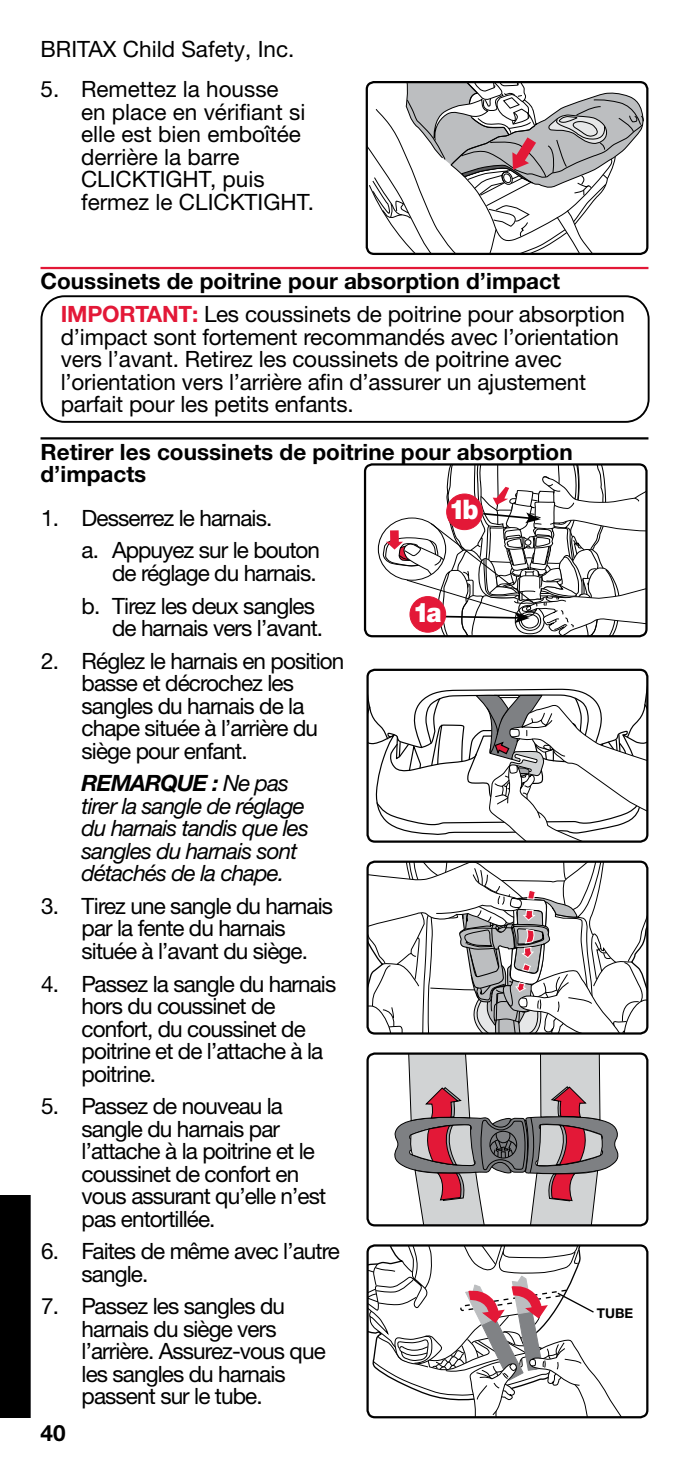
<style>
.page{position:relative;width:689px;height:1458px;background:#fff}
.page>*{position:absolute;margin:0;border:0;box-sizing:border-box;transform-origin:0 0}
.t1{font:900 27px "Helvetica Neue LTW1 G";color:#fff;scale:.92 1}
.t2{font:22.5px/22.5px "Helvetica Neue LTW1 G";letter-spacing:-.04em;color:#000}
.t3{font:22.5px/22.5px "Helvetica Neue LTW1 G";letter-spacing:-.01em;color:#000}
.t4{font:700 22.5px/32.6px "Helvetica Neue LTW1 G";color:#000}
.t5{font:22.5px/22.5px "Helvetica Neue LTW1 G";color:#000}
.t6{font:italic 22.5px/22.5px "Helvetica Neue LTW1 G";letter-spacing:-.04em;color:#000}
.t7{font:700 13.5px "Helvetica Neue LTW1 G";color:#000}
.s1{color:#e31837}
.s2{font-weight:400}
.s3{font-weight:700}
</style>
<div class="page">
<div style="left:0;top:1195px;width:30px;height:223px;background:#000"></div>
<hr style="left:40px;top:267px;width:608px;height:2px;background:#e31837">
<svg style="left:369px;top:688px;width:278px;height:153px"></svg>
<div style="left:366px;top:669px;width:282px;height:174px;border:2px solid #000;border-radius:7px"></div>
<svg style="left:369px;top:862px;width:278px;height:171px"></svg>
<div style="left:366px;top:861px;width:282px;height:174px;border:2px solid #000;border-radius:7px"></div>
<svg style="left:394px;top:1055px;width:225px;height:169px"></svg>
<div style="left:366px;top:1052px;width:282px;height:175px;border:2px solid #000;border-radius:7px"></div>
<div style="left:41px;top:295px;width:608px;height:128px;border:2px solid #000;border-radius:23px"></div>
<hr style="left:40px;top:437px;width:608px;height:3px;background:#000">
<div style="left:365px;top:81px;width:283px;height:174px;border:2px solid #000;border-radius:7px"></div>
<svg style="left:367px;top:82px;width:277px;height:172px"></svg>
<div style="left:366px;top:1244px;width:282px;height:174px;border:2px solid #000;border-radius:7px"></div>
<svg style="left:367px;top:1245px;width:278px;height:172px"></svg>
<div style="left:364px;top:463px;width:283px;height:174px;border:2px solid #000;border-radius:7px"></div>
<svg style="left:383px;top:464px;width:263px;height:172px"></svg>
<div style="left:410px;top:597px;width:35px;height:35px;background:#e31837;border-radius:50%"></div>
<div style="left:409px;top:596px;width:37px;height:37px;border:1px solid #e31837;border-radius:50%"></div>
<p class="t5" style="left:40px;top:37px;width:255px">BRITAX Child Safety, Inc.</p>
<p class="t5" style="left:81px;top:78px;width:234px;text-indent:-40px">5. Remettez la housse<br>en place en vérifiant si elle est bien emboîtée derrière la barre<br>CLICKTIGHT, puis fermez le CLICKTIGHT.</p>
<p class="t4" style="left:61px;top:265px;width:565px;text-indent:-20px">Coussinets de poitrine pour absorption d’impact<br><span class="s1">IMPORTANT:</span> <span class="s2">Les coussinets de poitrine pour absorption</span></p>
<p class="t3" style="left:61px;top:325px;width:559px">d’impact sont fortement recommandés avec l’orientation vers l’avant. Retirez les coussinets de poitrine avec l’orientation vers l’arrière afin d’assurer un ajustement parfait pour les petits enfants.</p>
<p class="t4" style="left:40px;top:440px;width:533px;line-height:22.5px">Retirer les coussinets de poitrine pour absorption d’impacts</p>
<p class="t2" style="left:82px;top:501px;width:240px;line-height:32.6px;text-indent:-40px">1. Desserrez le harnais.<br>a. Appuyez sur le bouton</p>
<p class="t2" style="left:82px;top:556px;width:236px;line-height:32.6px;text-align:right">de réglage du harnais.<br>b. Tirez les deux sangles</p>
<p class="t2" style="left:112px;top:617px;width:213px">de harnais vers l’avant.</p>
<p class="t2" style="left:82px;top:649px;width:264px;text-indent:-41px">2. Réglez le harnais en position basse et décrochez les sangles du harnais de la chape située à l’arrière du siège pour enfant.</p>
<p class="t6" style="left:82px;top:772px;width:229px"><span class="s3">REMARQUE :</span> Ne pas tirer la sangle de réglage du harnais tandis que les sangles du harnais sont détachés de la chape.</p>
<p class="t2" style="left:82px;top:894px;width:253px;text-indent:-41px">3. Tirez une sangle du harnais par la fente du harnais située à l’avant du siège.</p>
<p class="t2" style="left:82px;top:972px;width:256px;text-indent:-41px">4. Passez la sangle du harnais hors du coussinet de confort, du coussinet de poitrine et de l’attache à la poitrine.</p>
<p class="t2" style="left:82px;top:1095px;width:246px;text-indent:-41px">5. Passez de nouveau la sangle du harnais par l’attache à la poitrine et le coussinet de confort en vous assurant qu’elle n’est pas entortillée.</p>
<p class="t2" style="left:82px;top:1240px;width:260px;text-indent:-41px">6. Faites de même avec l’autre sangle.</p>
<p class="t2" style="left:82px;top:1295px;width:245px;text-indent:-41px">7. Passez les sangles du harnais du siège vers l’arrière. Assurez-vous que les sangles du harnais passent sur le tube.</p>
<p class="t7" style="left:596px;top:1305px;width:38px">TUBE</p>
<p class="t1" style="left:449px;top:493px;width:34px">1b</p>
<p class="t1" style="left:413px;top:596px;width:33px">1a</p>
<p class="t4" style="left:40px;top:1417px;width:27px">40</p>
</div>
